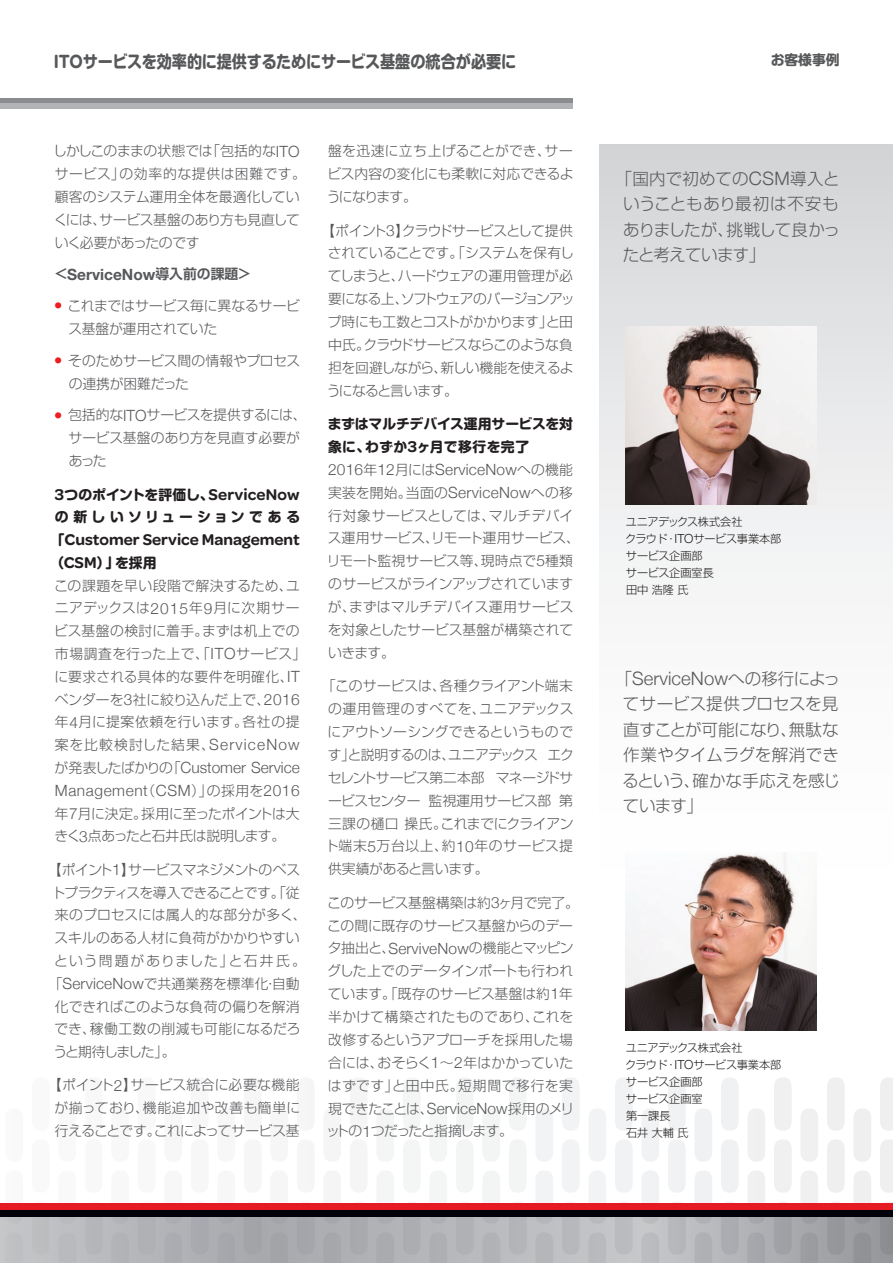
<style>
.page{position:relative;width:893px;height:1263px;background:#fff}
.page>*{position:absolute;margin:0;border:0;box-sizing:border-box;transform-origin:0 0}
.t1{font:300 18.45px "Helvetica Neue";letter-spacing:.005em;color:#57585a}
.t2{font:700 16.95px "Shin M Go Pro";letter-spacing:-.01em;color:#57585a;scale:.89 1}
.t3{font:600 16.65px "Omnes";color:#231f20}
.t4{font:300 16.5px/25.5px "Shin Go Pro";letter-spacing:-.01em;color:#57585a;text-align:justify}
.t5{font:300 15.45px/22.8px "Helvetica Neue";letter-spacing:.015em;color:#57585a}
.t6{font:700 15.45px "Helvetica Neue";color:#57585a}
.t7{font:300 13.8px/22.8px "Shin Go Pro";letter-spacing:-.005em;color:#57585a}
.t8{font:300 13.8px/22.8px "Shin Go Pro";letter-spacing:.02em;color:#57585a}
.t9{font:300 13.8px/22.8px "Shin Go Pro";letter-spacing:-.035em;color:#57585a}
.t10{font:700 13.8px/22.8px "Shin M Go Pro";letter-spacing:.015em;color:#231f20}
.t11{font:300 13.8px "Shin Go Pro";letter-spacing:.015em;color:#57585a}
.t12{font:300 13.8px "Shin Go Pro";letter-spacing:-.075em;color:#57585a}
.t13{font:300 13.8px "Shin Go Pro";letter-spacing:.03em;color:#57585a}
.t14{font:300 13.8px "Shin Go Pro";letter-spacing:.095em;color:#57585a}
.t15{font:700 13.8px "Shin M Go Pro";letter-spacing:.315em;color:#231f20}
.t16{font:300 13.8px "Shin Go Pro";letter-spacing:-.11em;color:#57585a}
.t17{font:700 13.8px "Shin M Go Pro";color:#57585a}
.t18{font:300 11.1px/17px "Shin Go Pro";letter-spacing:-.01em;color:#231f20}
.s1{font-family:"Omnes";font-weight:600;font-size:20.4px}
.s2{font-family:"Helvetica Neue";font-size:15.45px}
.s3{font-family:"Shin Go Pro De";font-size:13.8px}
.s4{font-family:"Shin M Go Pro";font-weight:700;font-size:13.8px}
.s5{font-family:"Omnes";font-weight:600;font-size:16.65px}
.s6{font-family:"Shin Go Pro";font-size:13.8px}
.s7{font-family:"Helvetica Neue";font-size:18.45px}
.s8{font-family:"Helvetica Neue";font-size:12.45px}
.s9{font-family:"Shin Go Pro";font-size:16.5px}
</style>
<div class="page">
<div style="left:600px;top:145px;width:293px;height:799px;background:linear-gradient(to bottom,#d7d9db,#fff)"></div>
<svg style="left:0;top:1216px;width:747px;height:47px;background:#afb0b4"></svg>
<svg style="left:747px;top:1078px;width:146px;height:185px"></svg>
<div style="left:0;top:1203px;width:893px;height:7px;background:#e51a23"></div>
<div style="left:0;top:1210px;width:893px;height:6px;background:#010209"></div>
<div style="left:0;top:98px;width:573px;height:5px;background:#8a8c8f"></div>
<div style="left:0;top:103px;width:573px;height:6px;background:#b2b3b7"></div>
<img style="left:626px;top:326px;width:191px;height:179px">
<img style="left:626px;top:852px;width:191px;height:179px">
<p class="t2" style="left:54px;top:48px;width:521px"><span class="s1">ITO</span>サービスを効率的に提供するためにサービス基盤の統合が必要に</p>
<p class="t7" style="left:53px;top:138px;width:254px">しかしこのままの状態では「包括的な<span class="s2">ITO</span>サービス」の効率的な提供は困難です。顧客のシステム運用全体を最適化していくには、サービス基盤のあり方も見直していく必要があったのです</p>
<p class="t6" style="left:54px;top:264px;width:198px"><span class="s3">＜</span>ServiceNow<span class="s3">導入前の課題＞</span></p>
<p class="t7" style="left:68px;top:293px;width:233px;text-indent:-14px"><sup>●</sup> これまではサービス毎に異なるサービス基盤が運用されていた</p>
<p class="t7" style="left:69px;top:347px;width:233px;text-indent:-14px"><sup>●</sup> そのためサービス間の情報やプロセスの連携が困難だった</p>
<p class="t7" style="left:69px;top:402px;width:240px;text-indent:-14px"><sup>●</sup> 包括的な<span class="s2">ITO</span>サービスを提供するには、サービス基盤のあり方を見直す必要があった</p>
<p class="t3" style="left:55px;top:482px;width:246px">3<span class="s4">つのポイントを評価し、</span>ServiceNow</p>
<p class="t15" style="left:55px;top:506px;width:247px">の新しいソリューションである</p>
<p class="t3" style="left:51px;top:528px;width:250px"><span class="s4">「</span>Customer Service Management</p>
<p class="t10" style="left:50px;top:550px;width:108px">（<span class="s5">CSM</span>）」を採用</p>
<p class="t8" style="left:54px;top:572px;width:254px">この課題を早い段階で解決するため、ユニアデックスは<span class="s2">2015</span>年<span class="s2">9</span>月に次期サービス基盤の検討に着手。まずは机上での市場調査を行った上で、「<span class="s2">ITO</span>サービス」に要求される具体的な要件を明確化、<span class="s2">IT</span>ベンダーを<span class="s2">3</span>社に絞り込んだ上で、<span class="s2">2016</span>年<span class="s2">4</span>月に提案依頼を行います。各社の提案を比較検討した結果、<span class="s2">ServiceNow</span></p>
<p class="t5" style="left:55px;top:756px;width:247px"><span class="s6">が発表したばかりの「</span>Customer Service<br>Managemen<span class="s6">（</span>t CSM<span class="s6">）」の採用を</span>2016</p>
<p class="t9" style="left:54px;top:800px;width:247px">年<span class="s2">7</span>月に決定。採用に至ったポイントは大きく<span class="s2">3</span>点あったと石井氏は説明します。</p>
<p class="t9" style="left:48px;top:856px;width:254px">【ポイント<span class="s2">1</span>】サービスマネジメントのベス</p>
<p class="t12" style="left:52px;top:881px;width:249px">トプラクティスを導入できることです。「従</p>
<p class="t13" style="left:55px;top:904px;width:253px">来のプロセスには属人的な部分が多く、</p>
<p class="t7" style="left:55px;top:925px;width:247px">スキルのある人材に負荷がかかりやすい</p>
<p class="t14" style="left:54px;top:949px;width:253px">という問題がありました」と石井氏。</p>
<p class="t11" style="left:48px;top:972px;width:253px">「<span class="s2">ServiceNow</span>で共通業務を標準化・自動</p>
<p class="t7" style="left:55px;top:993px;width:246px">化できればこのような負荷の偏りを解消</p>
<p class="t8" style="left:55px;top:1016px;width:247px">でき、稼働工数の削減も可能になるだろ</p>
<p class="t16" style="left:54px;top:1040px;width:124px">うと期待しました」。</p>
<p class="t7" style="left:48px;top:1072px;width:254px;text-align:center">【ポイント<span class="s2">2</span>】サービス統合に必要な機能が揃っており、機能追加や改善も簡単に行えることです。これによってサービス基</p>
<p class="t7" style="left:327px;top:138px;width:248px;text-align:justify">盤を迅速に立ち上げることができ、サービス内容の変化にも柔軟に対応できるようになります。</p>
<p class="t7" style="left:327px;top:217px;width:249px;text-align:justify;text-indent:-6px">【ポイント<span class="s2">3</span>】クラウドサービスとして提供されていることです。「システムを保有してしまうと、ハードウェアの運用管理が必要になる上、ソフトウェアのバージョンアップ時にも工数とコストがかかります」と田中氏。クラウドサービスならこのような負担を回避しながら、新しい機能を使えるようになると言います。</p>
<p class="t10" style="left:328px;top:411px;width:247px">まずはマルチデバイス運用サービスを対象に、わずか<span class="s5">3</span>ヶ月で移行を完了　　　</p>
<p class="t5" style="left:328px;top:458px;width:246px">2016<span class="s6">年</span>12<span class="s6">月には</span>ServiceNow<span class="s6">への機能</span></p>
<p class="t7" style="left:327px;top:479px;width:255px">実装を開始。当面の<span class="s2">ServiceNow</span>への移行対象サービスとしては、マルチデバイス運用サービス、リモート運用サービス、リモート監視サービス等、現時点で<span class="s2">5</span>種類のサービスがラインアップされていますが、まずはマルチデバイス運用サービスを対象としたサービス基盤が構築されていきます。</p>
<p class="t7" style="left:322px;top:673px;width:254px;text-align:justify">「このサービスは、各種クライアント端末の運用管理のすべてを、ユニアデックスにアウトソーシングできるというものです」と説明するのは、ユニアデックス エクセレントサービス第二本部 マネージドサービスセンター監視運用サービス部第三課の樋口操氏。これまでにクライアント端末<span class="s2">5</span>万台以上、約<span class="s2">10</span>年のサービス提供実績があると言います。</p>
<p class="t7" style="left:326px;top:889px;width:254px">このサービス基盤構築は約<span class="s2">3</span>ヶ月で完了。この間に既存のサービス基盤からのデータ抽出と、<span class="s2">ServiveNow</span>の機能とマッピングした上でのデータインポートも行われています。「既存のサービス基盤は約<span class="s2">1</span>年半かけて構築されたものであり、これを改修するというアプローチを採用した場合には、おそらく<span class="s2">1</span>～<span class="s2">2</span>年はかかっていたはずです」と田中氏。短期間で移行を実現できたことは、<span class="s2">ServiceNow</span>採用のメリットの<span class="s2">1</span>つだったと指摘します。</p>
<p class="t17" style="left:771px;top:49px;width:71px">お客様事例</p>
<p class="t4" style="left:623px;top:164px;width:219px;text-indent:-7px">「国内で初めての<span class="s7">CSM</span>導入ということもあり最初は不安もありましたが、挑戦して良かったと考えています」</p>
<p class="t18" style="left:625px;top:512px;width:158px">ユニアデックス株式会社<br>クラウド・<span class="s8">ITO</span>サービス事業本部サービス企画部<br>サービス企画室長<br>田中浩隆氏</p>
<h1 class="t1" style="left:615px;top:667px;width:226px"><span class="s9">「</span>ServiceNow<span class="s9">への移行によっ</span></h1>
<p class="t4" style="left:622px;top:689px;width:219px">てサービス提供プロセスを見直すことが可能になり、無駄な作業やタイムラグを解消できるという、確かな手応えを感じています」</p>
<p class="t18" style="left:625px;top:1038px;width:158px">ユニアデックス株式会社<br>クラウド・<span class="s8">ITO</span>サービス事業本部サービス企画部<br>サービス企画室<br>第一課長<br>石井大輔氏</p>
</div>
